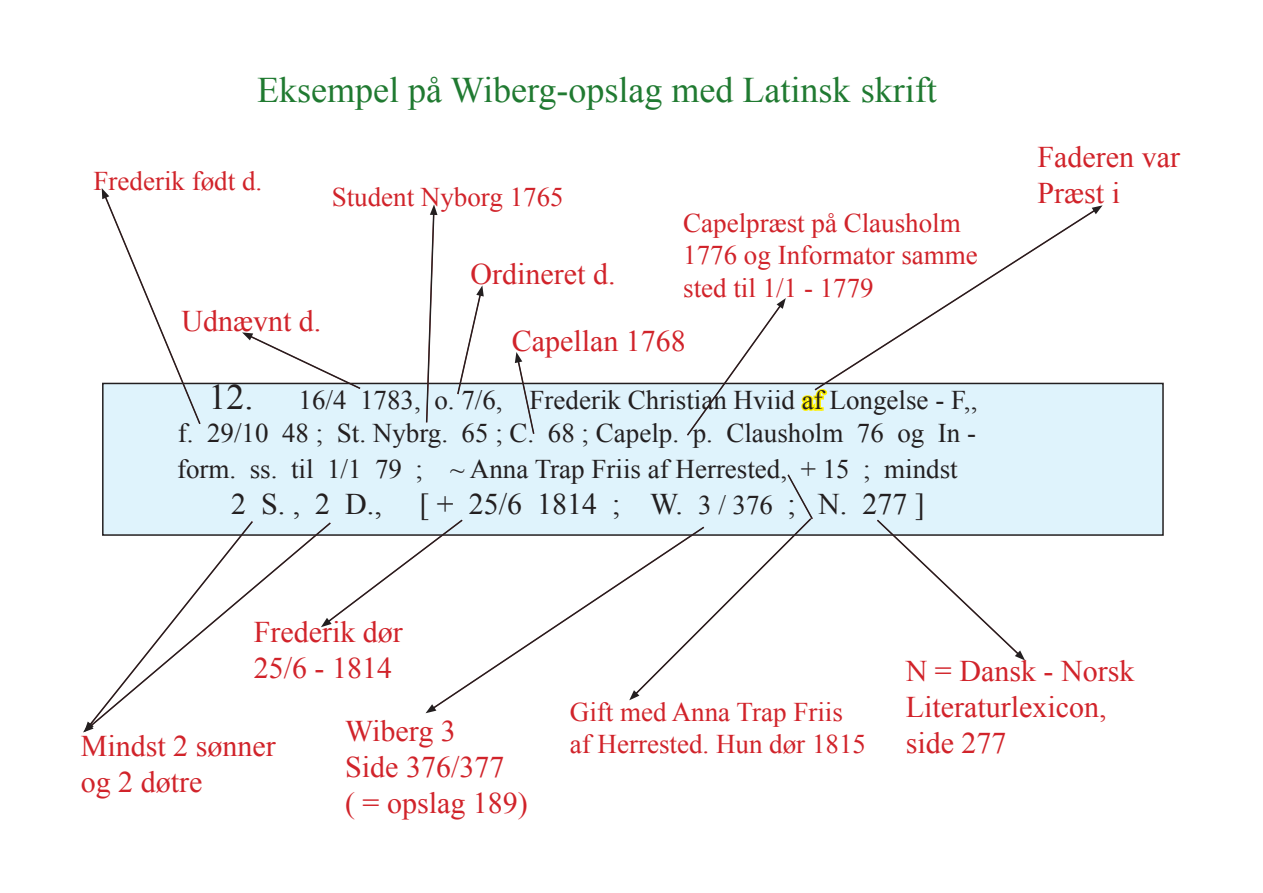
<style>
.page{position:relative;width:1263px;height:893px;background:#fff}
.page>*{position:absolute;margin:0;border:0;box-sizing:border-box;transform-origin:0 0}
.t1{font:36px "Times New Roman";color:#207a31}
.t2{font:30px "Times New Roman";color:#d1232a}
.t3{font:30px "Times New Roman";color:#231f20}
.t4{font:27px "Times New Roman";color:#231f20}
.t5{font:27px "Times New Roman";color:#d1232a}
.s1{font-size:36px}
.s2{font-size:27px}
</style>
<div class="page">
<div style="left:103px;top:383px;width:1060px;height:152px;background:#dff3fc"></div>
<svg style="left:801px;top:392px;width:27px;height:19px"></svg>
<svg style="left:102px;top:188px;width:100px;height:238px"></svg>
<svg style="left:242px;top:332px;width:120px;height:57px"></svg>
<svg style="left:456px;top:285px;width:28px;height:110px"></svg>
<svg style="left:515px;top:352px;width:20px;height:82px"></svg>
<svg style="left:425px;top:204px;width:12px;height:219px"></svg>
<svg style="left:685px;top:298px;width:101px;height:138px"></svg>
<svg style="left:813px;top:211px;width:285px;height:181px"></svg>
<svg style="left:1092px;top:205px;width:10px;height:9px"></svg>
<svg style="left:436px;top:534px;width:194px;height:177px"></svg>
<svg style="left:425px;top:704px;width:11px;height:9px"></svg>
<svg style="left:875px;top:519px;width:150px;height:141px"></svg>
<svg style="left:254px;top:530px;width:68px;height:98px"></svg>
<svg style="left:83px;top:519px;width:171px;height:213px"></svg>
<svg style="left:321px;top:519px;width:143px;height:108px"></svg>
<svg style="left:629px;top:474px;width:185px;height:226px"></svg>
<p class="t1" style="left:257px;top:66px;width:681px">Eksempel på Wiberg-opslag med Latinsk skrift</p>
<p class="t5" style="left:94px;top:163px;width:170px">Frederik født d.</p>
<p class="t2" style="left:181px;top:301px;width:142px">Udnævnt d.</p>
<p class="t5" style="left:332px;top:179px;width:234px">Student Nyborg 1765</p>
<p class="t2" style="left:471px;top:254px;width:146px">Ordineret d.</p>
<p class="t5" style="left:683px;top:204px;width:279px">Capelpræst på Clausholm</p>
<p class="t5" style="left:683px;top:237px;width:296px">1776 og Informator samme</p>
<p class="t5" style="left:683px;top:269px;width:192px">sted til 1/1 - 1779</p>
<p class="t2" style="left:512px;top:320px;width:176px">Capellan 1768</p>
<p class="t4" style="left:209px;top:382px;width:770px"><span class="s1">12.</span> 16/4 1783, o. 7/6, Frederik Christian Hviid af Longelse - F,,</p>
<p class="t4" style="left:178px;top:414px;width:800px">f. 29/10 48 ; St. Nybrg. 65 ; C. 68 ; Capelp. p. Clausholm 76 og In -</p>
<p class="t4" style="left:177px;top:450px;width:782px">form. ss. til 1/1 79 ; ~ Anna Trap Friis af Herrested, + 15 ; mindst</p>
<p class="t3" style="left:231px;top:483px;width:152px">2 S. , 2 D.,</p>
<p class="t3" style="left:419px;top:483px;width:507px">[ + 25/6 1814 ; W. <span class="s2">3 / 376</span> ; N. 277 ]</p>
<p class="t2" style="left:1037px;top:137px;width:144px">Faderen var</p>
<p class="t2" style="left:1037px;top:173px;width:84px">Præst i</p>
<p class="t2" style="left:254px;top:611px;width:151px">Frederik dør</p>
<p class="t2" style="left:254px;top:647px;width:140px">25/6 - 1814</p>
<p class="t2" style="left:906px;top:651px;width:230px">N = Dansk - Norsk</p>
<p class="t2" style="left:906px;top:687px;width:202px">Literaturlexicon,</p>
<p class="t5" style="left:570px;top:694px;width:275px">Gift med Anna Trap Friis</p>
<p class="t5" style="left:570px;top:726px;width:298px">af Herrested. Hun dør 1815</p>
<p class="t2" style="left:345px;top:711px;width:112px">Wiberg 3</p>
<p class="t2" style="left:345px;top:747px;width:161px">Side 376/377</p>
<p class="t2" style="left:345px;top:783px;width:184px">( = opslag 189)</p>
<p class="t2" style="left:81px;top:726px;width:196px">Mindst 2 sønner</p>
<p class="t2" style="left:906px;top:723px;width:102px">side 277</p>
<p class="t2" style="left:81px;top:762px;width:123px">og 2 døtre</p>
</div>
